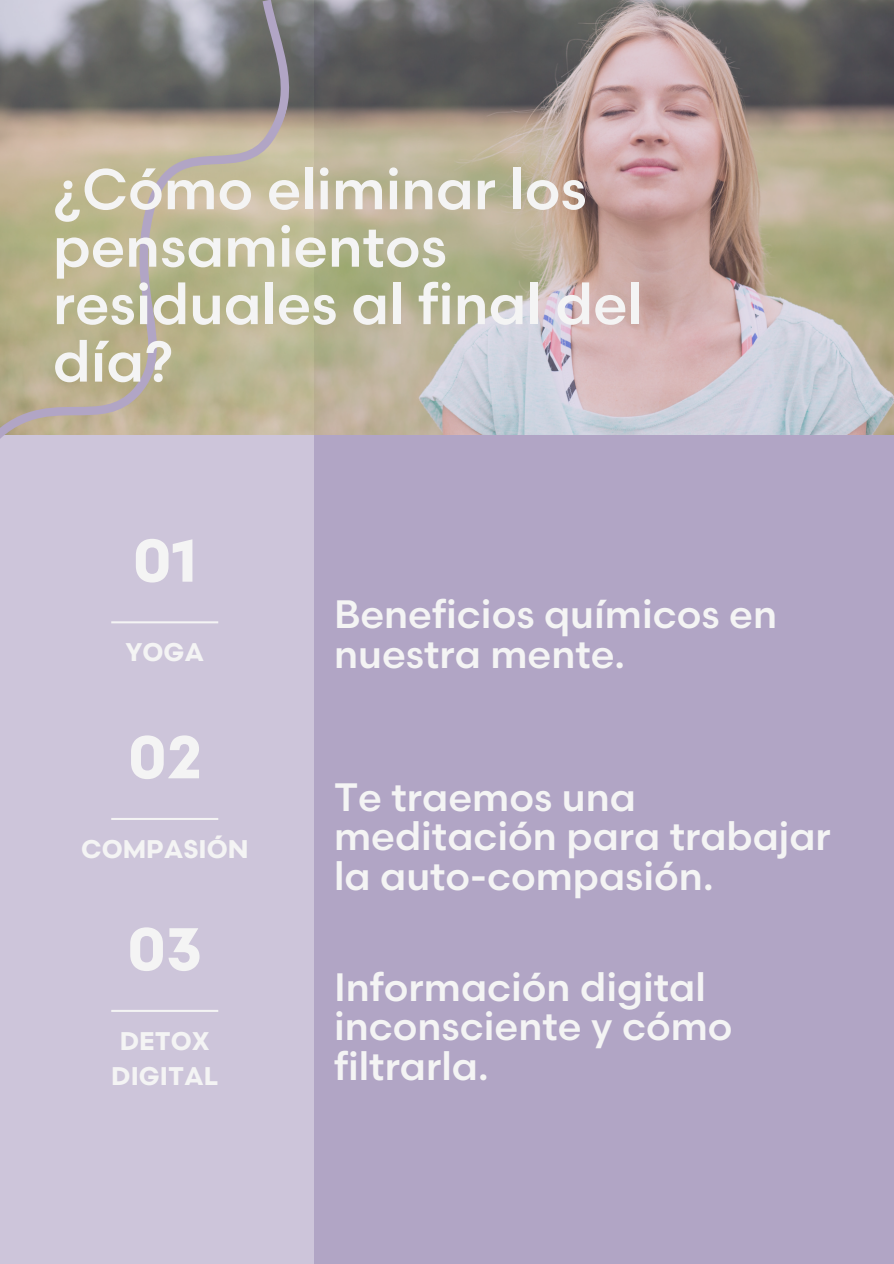
<style>
.page{position:relative;width:894px;height:1264px;background:#fff}
.page>*{position:absolute;margin:0;border:0;box-sizing:border-box;transform-origin:0 0}
.t1{font:700 60px "Scandia Web";color:#f4f4f4}
.t2{font:500 57.15px/57.4px "Scandia Web";color:#f4f4f4}
.t3{font:500 39.45px/39.8px "Scandia Web";color:#f4f4f4}
.t4{font:700 25.5px "Scandia Web";color:#f4f4f4}
</style>
<div class="page">
<div style="left:0;top:0;width:893px;height:1263px;background:#b1a5c5"></div>
<div style="left:0;top:0;width:313px;height:1263px;background:#cdc5da"></div>
<img style="left:314px;top:0;width:579px;height:435px">
<svg style="left:0;top:0;width:314px;height:647px"></svg>
<svg style="left:111px;top:621px;width:107px;height:2px"></svg>
<svg style="left:111px;top:818px;width:107px;height:2px"></svg>
<svg style="left:111px;top:1010px;width:107px;height:1px"></svg>
<p class="t2" style="left:53px;top:163px;width:591px">¿Cómo eliminar los pensamientos residuales al final del día?</p>
<p class="t1" style="left:133px;top:527px;width:66px">01</p>
<p class="t4" style="left:125px;top:638px;width:80px">YOGA</p>
<p class="t1" style="left:128px;top:724px;width:75px">02</p>
<p class="t4" style="left:81px;top:834px;width:169px">COMPASIÓN</p>
<p class="t1" style="left:127px;top:916px;width:77px">03</p>
<p class="t4" style="left:120px;top:1026px;width:91px">DETOX</p>
<p class="t4" style="left:111px;top:1061px;width:109px">DIGITAL</p>
<p class="t3" style="left:334px;top:596px;width:444px">Beneficios químicos en nuestra mente.</p>
<p class="t3" style="left:334px;top:778px;width:498px">Te traemos una meditación para trabajar la auto-compasión.</p>
<p class="t3" style="left:334px;top:969px;width:400px">Información digital inconsciente y cómo filtrarla.</p>
</div>
